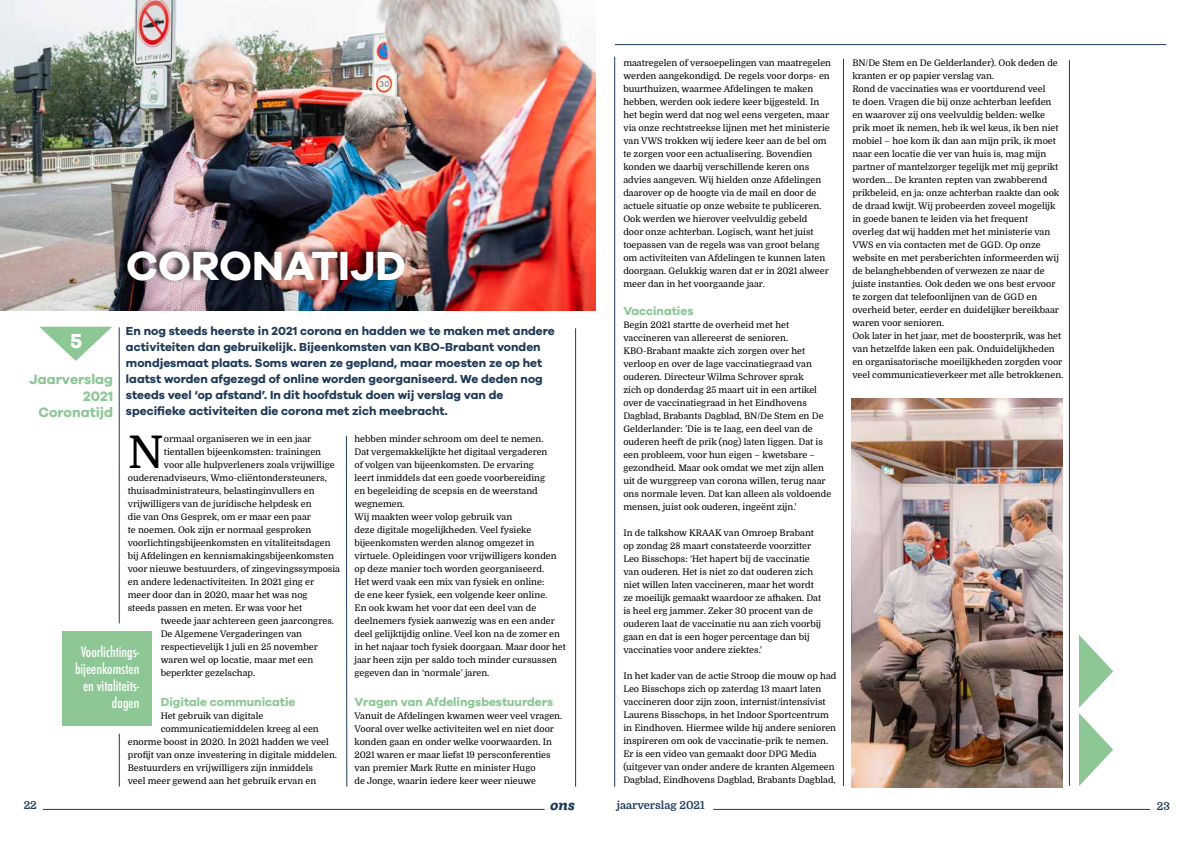
<style>
.page{position:relative;width:1191px;height:842px;background:#fff}
.page>*{position:absolute;margin:0;border:0;box-sizing:border-box;transform-origin:0 0}
.t1{font:45.1px "Domine";color:#000}
.t2{font:700 42px "Galano Grotesque DEMO";color:#fff}
.t3{font:700 21px "Galano Grotesque DEMO";color:#fff}
.t4{font:500 condensed 14px/17px "Futura";color:#fff;text-align:right}
.t5{font:700 14px/16.5px "Galano Grotesque DEMO";color:#8cc795;text-align:right}
.t6{font:italic 800 14px "Ulises";color:#1f3b58}
.t7{font:700 12px/16px "Galano Grotesque DEMO";color:#1f3b58}
.t8{font:700 12px "Galano Grotesque DEMO";color:#8cc795}
.t9{font:700 11px "Domine";color:#1f3b58}
.t10{font:9px/13px "Domine";color:#000}
</style>
<div class="page">
<hr style="left:614px;top:57px;width:1px;height:730px;background:#1f3b58">
<hr style="left:843px;top:59px;width:1px;height:727px;background:#1f3b58">
<hr style="left:43px;top:809px;width:501px;height:1px;background:#1f3b58">
<hr style="left:713px;top:809px;width:437px;height:1px;background:#1f3b58">
<hr style="left:615px;top:44px;width:551px;height:1px;background:#1f3b58">
<svg style="left:39px;top:327px;width:73px;height:34px"></svg>
<hr style="left:119px;top:327px;width:1px;height:296px;background:#1f3b58">
<hr style="left:575px;top:328px;width:1px;height:459px;background:#1f3b58">
<svg style="left:346px;top:436px;width:1px;height:351px"></svg>
<img style="left:0;top:0;width:595px;height:310px">
<hr style="left:119px;top:734px;width:1px;height:52px;background:#1f3b58">
<svg style="left:1079px;top:635px;width:34px;height:151px"></svg>
<div style="left:63px;top:631px;width:89px;height:95px;background:#8cc795"></div>
<img style="left:851px;top:398px;width:211px;height:389px">
<hr style="left:1069px;top:60px;width:1px;height:726px;background:#1f3b58">
<div style="left:117px;top:243px;width:287px;height:41px;background:#000;opacity:.75"></div>
<h2 class="t2" style="left:126px;top:248px;width:281px">CORONATIJD</h2>
<h3 class="t3" style="left:70px;top:332px;width:14px">5</h3>
<h3 class="t5" style="left:29px;top:372px;width:85px">Jaarverslag<br>2021<br>Coronatijd</h3>
<p class="t7" style="left:126px;top:324px;width:430px">En nog steeds heerste in 2021 corona en hadden we te maken met andere activiteiten dan gebruikelijk. Bijeenkomsten van KBO-Brabant vonden mondjesmaat plaats. Soms waren ze gepland, maar moesten ze op het laatst worden afgezegd of online worden georganiseerd. We deden nog steeds veel ‘op afstand’. In dit hoofdstuk doen wij verslag van de specifieke activiteiten die corona met zich meebracht.</p>
<h1 class="t1" style="left:128px;top:427px;width:38px">N</h1>
<p class="t10" style="left:164px;top:432px;width:149px">ormaal organiseren we in een jaar</p>
<p class="t10" style="left:164px;top:445px;width:159px">tientallen bijeenkomsten: trainingen</p>
<p class="t10" style="left:164px;top:458px;width:172px">voor alle hulpverleners zoals vrijwillige</p>
<p class="t10" style="left:128px;top:471px;width:201px">ouderenadviseurs, Wmo-cliëntondersteuners,</p>
<p class="t10" style="left:128px;top:484px;width:188px">thuisadministrateurs, belastinginvullers en</p>
<p class="t10" style="left:128px;top:497px;width:185px">vrijwilligers van de juridische helpdesk en</p>
<p class="t10" style="left:128px;top:510px;width:185px">die van Ons Gesprek, om er maar een paar</p>
<p class="t10" style="left:128px;top:523px;width:185px">te noemen. Ook zijn er normaal gesproken</p>
<p class="t10" style="left:128px;top:536px;width:204px">voorlichtingsbijeenkomsten en vitaliteitsdagen</p>
<p class="t10" style="left:128px;top:549px;width:208px">bij Afdelingen en kennismakingsbijeenkomsten</p>
<p class="t10" style="left:128px;top:562px;width:214px">voor nieuwe bestuurders, of zingevingssymposia</p>
<p class="t10" style="left:128px;top:575px;width:188px">en andere ledenactiviteiten. In 2021 ging er</p>
<p class="t10" style="left:128px;top:588px;width:181px">meer door dan in 2020, maar het was nog</p>
<p class="t10" style="left:128px;top:601px;width:176px">steeds passen en meten. Er was voor het</p>
<p class="t10" style="left:161px;top:614px;width:175px">tweede jaar achtereen geen jaarcongres.</p>
<p class="t10" style="left:161px;top:627px;width:143px">De Algemene Vergaderingen van</p>
<p class="t10" style="left:161px;top:640px;width:159px">respectievelijk 1 juli en 25 november</p>
<p class="t10" style="left:161px;top:653px;width:154px">waren wel op locatie, maar met een</p>
<p class="t10" style="left:161px;top:666px;width:96px">beperkter gezelschap.</p>
<h3 class="t8" style="left:161px;top:696px;width:136px">Digitale communicatie</h3>
<p class="t10" style="left:161px;top:709px;width:104px">Het gebruik van digitale</p>
<p class="t10" style="left:161px;top:722px;width:160px">communicatiemiddelen kreeg al een</p>
<p class="t10" style="left:128px;top:735px;width:203px">enorme boost in 2020. In 2021 hadden we veel</p>
<p class="t10" style="left:128px;top:748px;width:211px">profijt van onze investering in digitale middelen.</p>
<p class="t10" style="left:128px;top:761px;width:187px">Bestuurders en vrijwilligers zijn inmiddels</p>
<p class="t10" style="left:128px;top:774px;width:190px">veel meer gewend aan het gebruik ervan en</p>
<h3 class="t4" style="left:75px;top:643px;width:66px">Voorlichtings&shy;bijeenkomsten en vitaliteits&shy;dagen</h3>
<p class="t10" style="left:354px;top:432px;width:213px">hebben minder schroom om deel te nemen.<br>Dat vergemakkelijkte het digitaal vergaderen<br>of volgen van bijeenkomsten. De ervaring<br>leert inmiddels dat een goede voorbereiding<br>en begeleiding de scepsis en de weerstand wegnemen.<br>Wij maakten weer volop gebruik van<br>deze digitale mogelijkheden. Veel fysieke bijeenkomsten werden alsnog omgezet in virtuele. Opleidingen voor vrijwilligers konden op deze manier toch worden georganiseerd.<br>Het werd vaak een mix van fysiek en online:<br>de ene keer fysiek, een volgende keer online.<br>En ook kwam het voor dat een deel van de deelnemers fysiek aanwezig was en een ander deel gelijktijdig online. Veel kon na de zomer en in het najaar toch fysiek doorgaan. Maar door het jaar heen zijn per saldo toch minder cursussen gegeven dan in ‘normale’ jaren.</p>
<h3 class="t8" style="left:354px;top:697px;width:200px">Vragen van Afdelingsbestuurders</h3>
<p class="t10" style="left:354px;top:709px;width:209px">Vanuit de Afdelingen kwamen weer veel vragen.<br>Vooral over welke activiteiten wel en niet door konden gaan en onder welke voorwaarden. In 2021 waren er maar liefst 19 persconferenties van premier Mark Rutte en minister Hugo<br>de Jonge, waarin iedere keer weer nieuwe</p>
<p class="t10" style="left:623px;top:57px;width:209px">maatregelen of versoepelingen van maatregelen werden aangekondigd. De regels voor dorps- en buurthuizen, waarmee Afdelingen te maken hebben, werden ook iedere keer bijgesteld. In het begin werd dat nog wel eens vergeten, maar via onze rechtstreekse lijnen met het ministerie van VWS trokken wij iedere keer aan de bel om te zorgen voor een actualisering. Bovendien konden we daarbij verschillende keren ons advies aangeven. Wij hielden onze Afdelingen daarover op de hoogte via de mail en door de actuele situatie op onze website te publiceren.<br>Ook werden we hierover veelvuldig gebeld<br>door onze achterban. Logisch, want het juist toepassen van de regels was van groot belang om activiteiten van Afdelingen te kunnen laten doorgaan. Gelukkig waren dat er in 2021 alweer meer dan in het voorgaande jaar.</p>
<h3 class="t8" style="left:623px;top:306px;width:72px">Vaccinaties</h3>
<p class="t10" style="left:623px;top:319px;width:209px">Begin 2021 startte de overheid met het vaccineren van allereerst de senioren.<br>KBO-Brabant maakte zich zorgen over het verloop en over de lage vaccinatiegraad van ouderen. Directeur Wilma Schrover sprak<br>zich op donderdag 25 maart uit in een artikel over de vaccinatiegraad in het Eindhovens Dagblad, Brabants Dagblad, BN/De Stem en De Gelderlander: ’Die is te laag, een deel van de ouderen heeft de prik (nog) laten liggen. Dat is een probleem, voor hun eigen – kwetsbare – gezondheid. Maar ook omdat we met zijn allen uit de wurggreep van corona willen, terug naar ons normale leven. Dat kan alleen als voldoende mensen, juist ook ouderen, ingeënt zijn.’</p>
<p class="t10" style="left:623px;top:527px;width:199px">In de talkshow KRAAK van Omroep Brabant op zondag 28 maart constateerde voorzitter Leo Bisschops: ‘Het hapert bij de vaccinatie van ouderen. Het is niet zo dat ouderen zich niet willen laten vaccineren, maar het wordt ze moeilijk gemaakt waardoor ze afhaken. Dat is heel erg jammer. Zeker 30 procent van de ouderen laat de vaccinatie nu aan zich voorbij gaan en dat is een hoger percentage dan bij vaccinaties voor andere ziektes.’</p>
<p class="t10" style="left:623px;top:670px;width:215px">In het kader van de actie Stroop die mouw op had Leo Bisschops zich op zaterdag 13 maart laten vaccineren door zijn zoon, internist/intensivist Laurens Bisschops, in het Indoor Sportcentrum in Eindhoven. Hiermee wilde hij andere senioren inspireren om ook de vaccinatie-prik te nemen.<br>Er is een video van gemaakt door DPG Media (uitgever van onder andere de kranten Algemeen Dagblad, Eindhovens Dagblad, Brabants Dagblad,</p>
<p class="t10" style="left:852px;top:57px;width:212px">BN/De Stem en De Gelderlander). Ook deden de kranten er op papier verslag van.<br>Rond de vaccinaties was er voortdurend veel<br>te doen. Vragen die bij onze achterban leefden en waarover zij ons veelvuldig belden: welke prik moet ik nemen, heb ik wel keus, ik ben niet mobiel – hoe kom ik dan aan mijn prik, ik moet naar een locatie die ver van huis is, mag mijn partner of mantelzorger tegelijk met mij geprikt worden... De kranten repten van zwabberend prikbeleid, en ja: onze achterban raakte dan ook de draad kwijt. Wij probeerden zoveel mogelijk in goede banen te leiden via het frequent<br>overleg dat wij hadden met het ministerie van VWS en via contacten met de GGD. Op onze website en met persberichten informeerden wij de belanghebbenden of verwezen ze naar de juiste instanties. Ook deden we ons best ervoor te zorgen dat telefoonlijnen van de GGD en overheid beter, eerder en duidelijker bereikbaar waren voor senioren.<br>Ook later in het jaar, met de boosterprik, was het van hetzelfde laken een pak. Onduidelijkheden en organisatorische moeilijkheden zorgden voor veel communicatieverkeer met alle betrokkenen.</p>
<p class="t9" style="left:24px;top:799px;width:15px">22</p>
<h3 class="t6" style="left:550px;top:796px;width:26px">ons</h3>
<p class="t9" style="left:617px;top:799px;width:89px">jaarverslag 2021</p>
<p class="t9" style="left:1156px;top:800px;width:15px">23</p>
</div>
